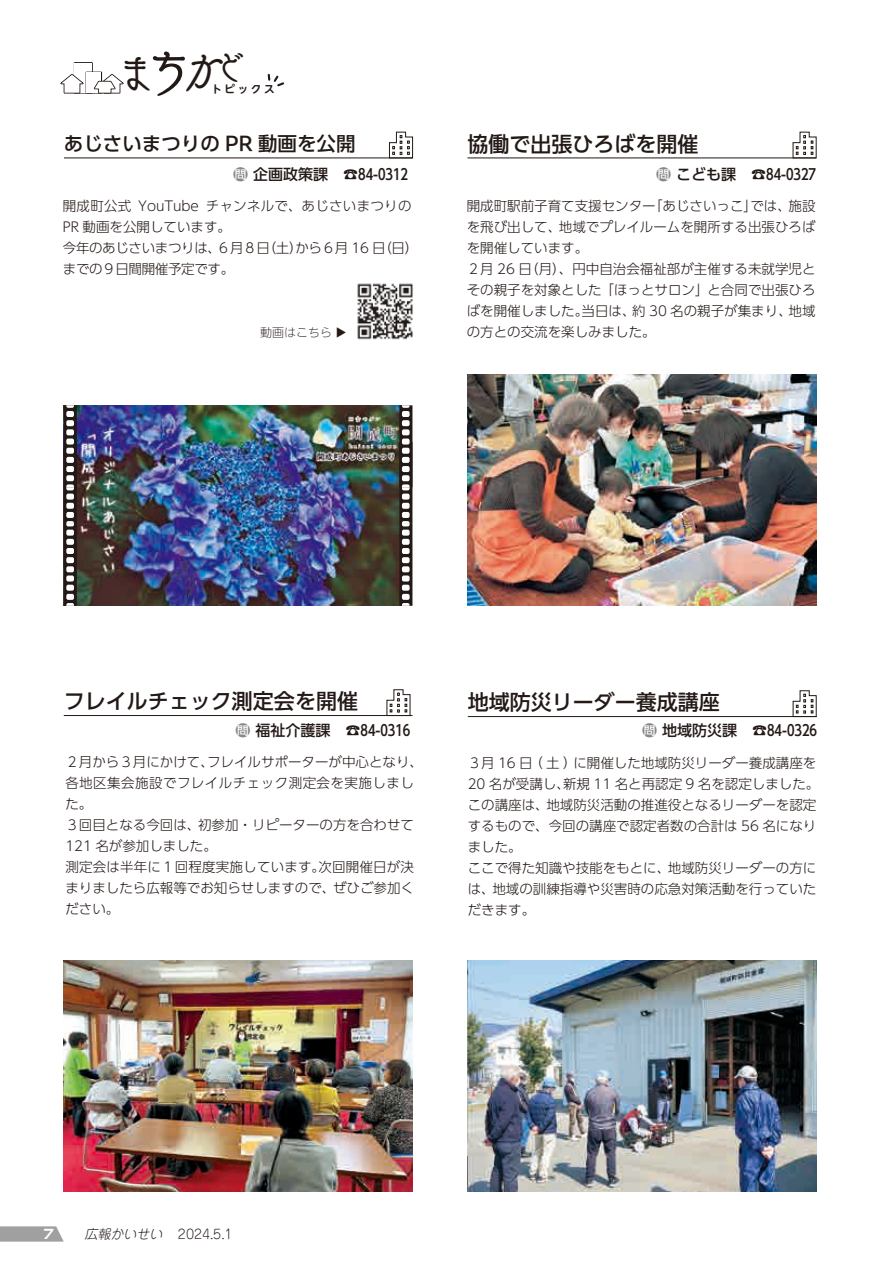
<style>
.page{position:relative;width:893px;height:1263px;background:#fff}
.page>*{position:absolute;margin:0;border:0;box-sizing:border-box;transform-origin:0 0}
.t1{font:40.5px "Lyra Std DB";color:#231916}
.t2{font:33px "Lyra Std DB";color:#231916}
.t3{font:500 21px "PUD Shin Go Pr 6 N";color:#231916}
.t4{font:500 19.5px "PUD Shin Go Pr 6 N";color:#231916}
.t5{font:500 15px "UD Shin Go Pr 6 N";color:#231916}
.t6{font:300 13.5px/21px "UD Shin Go Pr 6 N";color:#231916}
.t7{font:300 13.5px "UD Shin Go Pr 6 N";letter-spacing:.035em;color:#231916}
.t8{font:300 13.5px/21px "UD Shin Go Pr 6 N";letter-spacing:-.025em;color:#231916}
.t9{font:300 13.5px "UD Shin Go Pr 6 N";letter-spacing:.02em;color:#231916}
.t10{font:300 12.9px "Jun 101 Pro";color:#231916}
.t11{font:italic 300 12.9px "Jun 101 Pro";color:#231916}
.t12{font:italic 700 12.9px "Shin Go Pr 6 N";color:#fff}
.t13{font:300 expanded 12px "PUD Shin Go NT Pr 6 N";color:#231916}
.t14{font:700 10.5px "UD Shin M Go Pr 6 N De";letter-spacing:.25em;color:#231916}
.s1{font-size:52.5px}
.s2{font-size:45px}
.s3{color:#898989}
</style>
<div class="page">
<svg style="left:0;top:1226px;width:64px;height:15px"></svg>
<hr style="left:64px;top:715px;width:348px;height:1px;background:#231916">
<svg style="left:386px;top:689px;width:25px;height:26px"></svg>
<hr style="left:467px;top:158px;width:349px;height:1px;background:#231916">
<svg style="left:792px;top:131px;width:25px;height:28px"></svg>
<hr style="left:64px;top:158px;width:349px;height:1px;background:#231916">
<svg style="left:389px;top:131px;width:24px;height:28px"></svg>
<img style="left:468px;top:374px;width:348px;height:232px">
<hr style="left:468px;top:716px;width:348px;height:1px;background:#231916">
<svg style="left:792px;top:690px;width:25px;height:27px"></svg>
<img style="left:77px;top:405px;width:322px;height:201px">
<img style="left:468px;top:960px;width:348px;height:232px">
<img style="left:64px;top:960px;width:349px;height:232px">
<div style="left:74px;top:62px;width:19px;height:32px;border:2px solid #231916"></div>
<div style="left:75px;top:63px;width:17px;height:30px;background:#fff"></div>
<div style="left:86px;top:72px;width:16px;height:22px;border:2px solid #231916"></div>
<div style="left:86px;top:72px;width:15px;height:21px;background:#fff"></div>
<svg style="left:60px;top:73px;width:64px;height:21px"></svg>
<svg style="left:267px;top:73px;width:18px;height:14px"></svg>
<img style="left:357px;top:283px;width:56px;height:57px">
<svg style="left:64px;top:405px;width:13px;height:201px"></svg>
<svg style="left:399px;top:405px;width:13px;height:201px"></svg>
<h1 class="t1" style="left:115px;top:43px;width:113px">ま<span class="s1">ち</span><span class="s2">か</span></h1>
<h2 class="t2" style="left:213px;top:42px;width:34px">ど</h2>
<p class="t14" style="left:212px;top:80px;width:64px">トピックス</p>
<h3 class="t4" style="left:64px;top:133px;width:293px">あじさいまつりの PR 動画を公開</h3>
<p class="t5" style="left:233px;top:163px;width:176px"><span class="s3">問</span>企画政策課　☎84-0312</p>
<p class="t6" style="left:63px;top:194px;width:170px">開成町公式<br>PR 動画を公開しています。</p>
<p class="t6" style="left:138px;top:194px;width:62px">YouTube</p>
<p class="t9" style="left:206px;top:195px;width:207px">チャンネルで、あじさいまつりの</p>
<p class="t6" style="left:217px;top:236px;width:87px">６月８（日土）</p>
<p class="t6" style="left:295px;top:236px;width:124px">から６月 16 （日日(</p>
<p class="t8" style="left:63px;top:236px;width:173px">今年のあじさいまつりは、までの９日間開催予定です。</p>
<p class="t13" style="left:260px;top:323px;width:89px">動画はこちら ▶</p>
<h3 class="t3" style="left:467px;top:132px;width:232px">協働で出張ひろばを開催</h3>
<p class="t5" style="left:656px;top:163px;width:161px"><span class="s3">問</span>こども課　☎84-0327</p>
<p class="t6" style="left:649px;top:194px;width:109px">「あじさいっこ」</p>
<p class="t6" style="left:788px;top:194px;width:28px">施設</p>
<p class="t6" style="left:559px;top:194px;width:258px;text-indent:-92px">開成町駅前子育て支援センター<br>地域でプレイルームを開所する出張ひろば</p>
<p class="t6" style="left:750px;top:194px;width:42px">では、</p>
<p class="t6" style="left:467px;top:215px;width:96px">を飛び出して、</p>
<p class="t6" style="left:467px;top:236px;width:123px">を開催しています。</p>
<p class="t6" style="left:467px;top:257px;width:350px">２月 26 （日月）、円中自治会福祉部が主催する未就学児と</p>
<p class="t6" style="left:467px;top:278px;width:350px">その親子を対象とした「ほっとサロン」と合同で出張ひろ</p>
<p class="t6" style="left:788px;top:299px;width:28px">地域</p>
<p class="t6" style="left:467px;top:299px;width:190px">ばを開催しました。<br>の方との交流を楽しみました。</p>
<p class="t6" style="left:632px;top:299px;width:161px">約 30 名の親子が集まり、</p>
<p class="t6" style="left:582px;top:299px;width:55px">当日は、</p>
<h3 class="t3" style="left:64px;top:690px;width:295px">フレイルチェック測定会を開催</h3>
<h3 class="t3" style="left:468px;top:691px;width:253px">地域防災リーダー養成講座</h3>
<p class="t5" style="left:236px;top:718px;width:176px"><span class="s3">問</span>福祉介護課　☎84-0316</p>
<p class="t5" style="left:642px;top:718px;width:96px"><span class="s3">問</span>地域防災課</p>
<p class="t5" style="left:752px;top:718px;width:66px">☎84-0326</p>
<p class="t6" style="left:207px;top:751px;width:217px">フレイルサポーターが中心となり、</p>
<p class="t6" style="left:65px;top:751px;width:150px">２月から３月にかけて、</p>
<p class="t7" style="left:65px;top:772px;width:350px">各地区集会施設でフレイルチェック測定会を実施しまし</p>
<p class="t6" style="left:65px;top:793px;width:28px">た。</p>
<p class="t6" style="left:198px;top:814px;width:217px">初参加・リピーターの方を合わせて</p>
<p class="t6" style="left:65px;top:814px;width:153px">３回目となる今回は、<br>121 名が参加しました。</p>
<p class="t6" style="left:318px;top:856px;width:97px">次回開催日が決</p>
<p class="t6" style="left:65px;top:856px;width:261px">測定会は半年に１回程度実施しています。</p>
<p class="t6" style="left:65px;top:877px;width:271px">まりましたら広報等でお知らせしますので、ださい。</p>
<p class="t6" style="left:333px;top:877px;width:82px">ぜひご参加く</p>
<p class="t6" style="left:468px;top:752px;width:353px;text-align:right">３月 16 日 ( 土 ) に開催した地域防災リーダー養成講座を新規 11 名と再認定 9 名を認定しました。</p>
<p class="t6" style="left:546px;top:773px;width:271px;text-indent:-79px">20 名が受講し、<br>地域防災活動の推進役となるリーダーを認定</p>
<p class="t6" style="left:468px;top:794px;width:82px">この講座は、</p>
<p class="t6" style="left:468px;top:815px;width:350px">するもので、今回の講座で認定者数の合計は 56 名になり</p>
<p class="t6" style="left:468px;top:836px;width:55px">ました。</p>
<p class="t6" style="left:668px;top:857px;width:150px">地域防災リーダーの方に</p>
<p class="t6" style="left:492px;top:857px;width:325px;text-indent:-25px">ここで得た知識や技能をもとに、<br>地域の訓練指導や災害時の応急対策活動を行っていた</p>
<p class="t6" style="left:468px;top:878px;width:69px">は、<br>だきます。</p>
<p class="t12" style="left:42px;top:1224px;width:16px">7</p>
<p class="t11" style="left:85px;top:1223px;width:83px">広報かいせい</p>
<p class="t10" style="left:178px;top:1223px;width:56px">2024.5.1</p>
</div>
